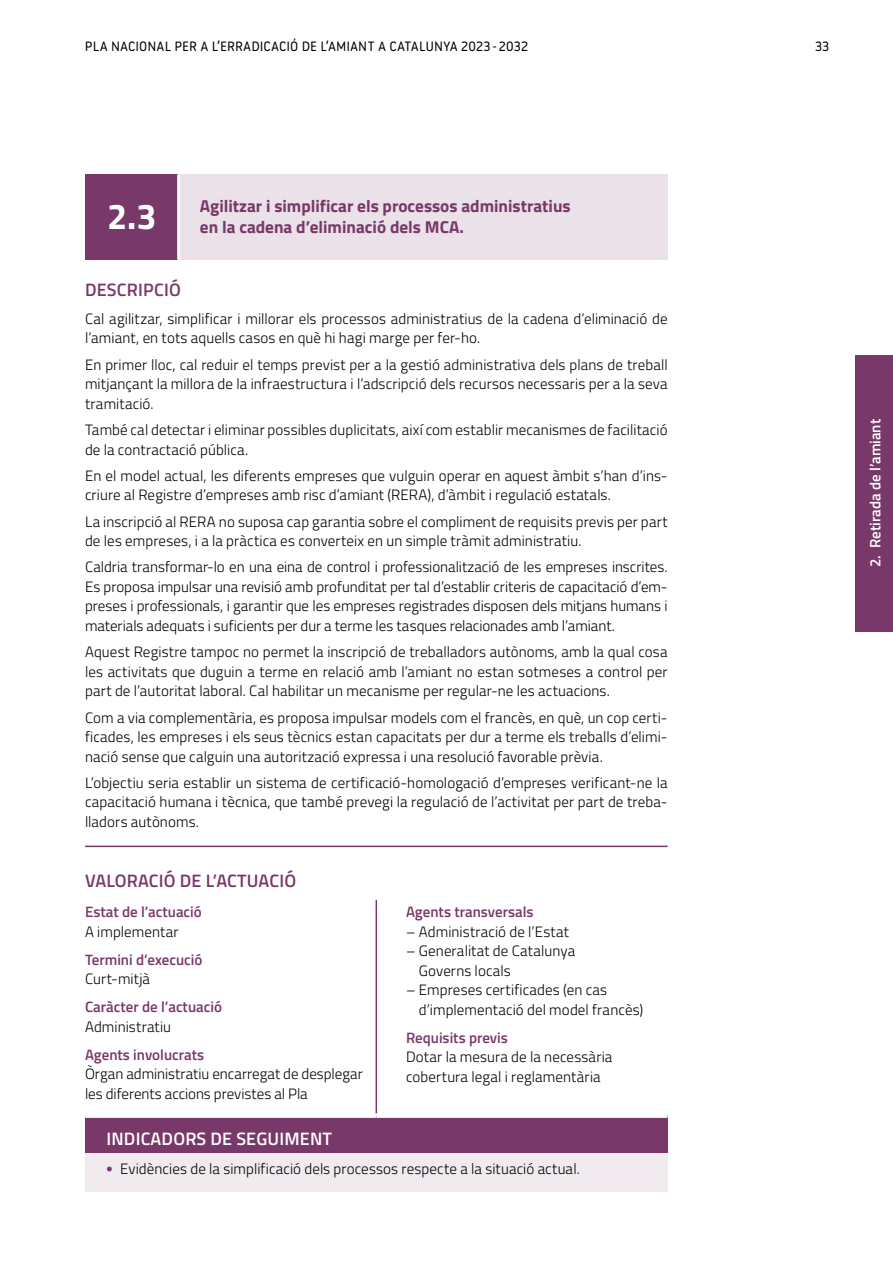
<style>
.page{position:relative;width:893px;height:1263px;background:#fff}
.page>*{position:absolute;margin:0;border:0;box-sizing:border-box;transform-origin:0 0}
.TIT_1_1{font:700 36px "Titillium Web";color:#fff}
.TIT_DES-VAL{font:600 18px "Titillium Web";letter-spacing:.01em;color:#783869}
.TIT_DES-VAL_BLANC{font:600 18px "Titillium Web";letter-spacing:.01em;color:#fff}
.TIT_1_1_text{font:700 17.25px/21px "Titillium Web";color:#783869}
.TEXT_FITXES_col{font:300 15px/19.5px "Titillium Web";letter-spacing:.005em;color:#000}
.TEXT_FITXES_col_-_am{font:300 15px/19.5px "Titillium Web";letter-spacing:.01em;color:#000;text-align:justify}
.TEXT_-_COLUMNES{font:300 15px/19.5px "Titillium Web";letter-spacing:.005em;color:#000}
.TITOL_-_COLUMNES{font:600 15px "Titillium Web";color:#783869}
.t1{font:600 15px "Titillium Web";color:#fff}
.t2{font:13.5px "Noway Round";letter-spacing:.005em;color:#000}
.s1{font-family:"Helvetica";font-size:13.5px;color:#783869}
</style>
<div class="page">
<div style="left:855px;top:355px;width:38px;height:276px;background:#783869"></div>
<div style="left:85px;top:175px;width:94px;height:85px;background:#783869"></div>
<div style="left:179px;top:175px;width:489px;height:85px;background:#ebe1e8"></div>
<hr style="left:177px;top:175px;width:3px;height:85px;background:#fff">
<hr style="left:85px;top:846px;width:583px;height:1px;background:#783869">
<div style="left:85px;top:1115px;width:583px;height:38px;background:#783869"></div>
<div style="left:85px;top:1153px;width:583px;height:38px;background:#f1ebf0"></div>
<div style="left:85px;top:1113px;width:291px;height:5px;background:#fff"></div>
<div style="left:376px;top:1113px;width:292px;height:5px;background:#fff"></div>
<hr style="left:376px;top:900px;width:1px;height:213px;background:#783869">
<p class="t2" style="left:85px;top:37px;width:445px">PLA NACIONAL PER A L’ERRADICACIÓ DE L’AMIANT A CATALUNYA 2023 - 2032</p>
<p class="t2" style="left:815px;top:37px;width:16px">33</p>
<p class="TIT_1_1" style="left:107px;top:189px;width:51px">2.3</p>
<p class="TIT_1_1_text" style="left:200px;top:195px;width:372px">Agilitzar i simplificar els processos administratius en la cadena d’eliminació dels MCA.</p>
<p class="TIT_DES-VAL" style="left:85px;top:276px;width:97px">DESCRIPCIÓ</p>
<p class="TEXT_FITXES_col" style="left:85px;top:308px;width:584px">Cal agilitzar, simplificar i millorar els processos administratius de la cadena d’eliminació de l’amiant, en tots aquells casos en què hi hagi marge per fer-ho.</p>
<p class="TEXT_FITXES_col" style="left:85px;top:354px;width:584px;text-align:justify">En primer lloc, cal reduir el temps previst per a la gestió administrativa dels plans de treball mitjançant la millora de la infraestructura i l’adscripció dels recursos necessaris per a la seva tramitació.</p>
<p class="TEXT_FITXES_col" style="left:85px;top:419px;width:584px">També cal detectar i eliminar possibles duplicitats, així com establir mecanismes de facilitació de la contractació pública.</p>
<p class="TEXT_FITXES_col" style="left:85px;top:465px;width:584px">En el model actual, les diferents empreses que vulguin operar en aquest àmbit s’han d’ins&shy;criure al Registre d’empreses amb risc d’amiant (RERA), d’àmbit i regulació estatals.</p>
<p class="TEXT_FITXES_col" style="left:85px;top:511px;width:584px">La inscripció al RERA no suposa cap garantia sobre el compliment de requisits previs per part de les empreses, i a la pràctica es converteix en un simple tràmit administratiu.</p>
<p class="TEXT_FITXES_col" style="left:85px;top:557px;width:584px;text-align:justify">Caldria transformar-lo en una eina de control i professionalització de les empreses inscrites.<br>Es proposa impulsar una revisió amb profunditat per tal d’establir criteris de capacitació d’em&shy;preses i professionals, i garantir que les empreses registrades disposen dels mitjans humans i materials adequats i suficients per dur a terme les tasques relacionades amb l’amiant.</p>
<p class="TEXT_FITXES_col" style="left:85px;top:641px;width:584px;text-align:justify">Aquest Registre tampoc no permet la inscripció de treballadors autònoms, amb la qual cosa les activitats que duguin a terme en relació amb l’amiant no estan sotmeses a control per part de l’autoritat laboral. Cal habilitar un mecanisme per regular-ne les actuacions.</p>
<p class="TEXT_FITXES_col" style="left:85px;top:707px;width:584px;text-align:justify">Com a via complementària, es proposa impulsar models com el francès, en què, un cop certi&shy;ficades, les empreses i els seus tècnics estan capacitats per dur a terme els treballs d’elimi&shy;nació sense que calguin una autorització expressa i una resolució favorable prèvia.</p>
<p class="TEXT_FITXES_col_-_am" style="left:85px;top:772px;width:584px">L’objectiu seria establir un sistema de certificació-homologació d’empreses verificant-ne la capacitació humana i tècnica, que també prevegi la regulació de l’activitat per part de treba&shy;lladors autònoms.</p>
<p class="TIT_DES-VAL" style="left:85px;top:867px;width:213px">VALORACIÓ DE L’ACTUACIÓ</p>
<p class="TITOL_-_COLUMNES" style="left:85px;top:900px;width:118px">Estat de l’actuació</p>
<p class="TEXT_-_COLUMNES" style="left:85px;top:921px;width:95px">A implementar</p>
<p class="TITOL_-_COLUMNES" style="left:85px;top:948px;width:119px">Termini d’execució</p>
<p class="TEXT_-_COLUMNES" style="left:85px;top:968px;width:67px">Curt-mitjà</p>
<p class="TITOL_-_COLUMNES" style="left:85px;top:995px;width:138px">Caràcter de l’actuació</p>
<p class="TEXT_-_COLUMNES" style="left:85px;top:1016px;width:88px">Administratiu</p>
<p class="TITOL_-_COLUMNES" style="left:85px;top:1043px;width:121px">Agents involucrats</p>
<p class="TEXT_-_COLUMNES" style="left:85px;top:1063px;width:279px">Òrgan administratiu encarregat de desplegar les diferents accions previstes al Pla</p>
<p class="TITOL_-_COLUMNES" style="left:406px;top:900px;width:129px">Agents transversals</p>
<p class="TEXT_FITXES_col" style="left:406px;top:921px;width:164px">– Administració de l’Estat</p>
<p class="TEXT_FITXES_col" style="left:419px;top:940px;width:158px;text-indent:-13px">– Generalitat de Catalunya<br>Governs locals</p>
<p class="TEXT_FITXES_col" style="left:419px;top:979px;width:226px;text-indent:-13px">– Empreses certificades (en cas d’implementació del model francès)</p>
<p class="TITOL_-_COLUMNES" style="left:406px;top:1026px;width:103px">Requisits previs</p>
<p class="TEXT_-_COLUMNES" style="left:406px;top:1046px;width:208px">Dotar la mesura de la necessària cobertura legal i reglamentària</p>
<p class="TIT_DES-VAL_BLANC" style="left:106px;top:1125px;width:227px">INDICADORS DE SEGUIMENT</p>
<p class="TEXT_FITXES_col" style="left:106px;top:1158px;width:475px"><span class="s1">•</span> Evidències de la simplificació dels processos respecte a la situació actual.</p>
<p class="t1" style="left:864px;top:567px;width:150px;rotate:-90deg">2. Retirada de l’amiant</p>
</div>
